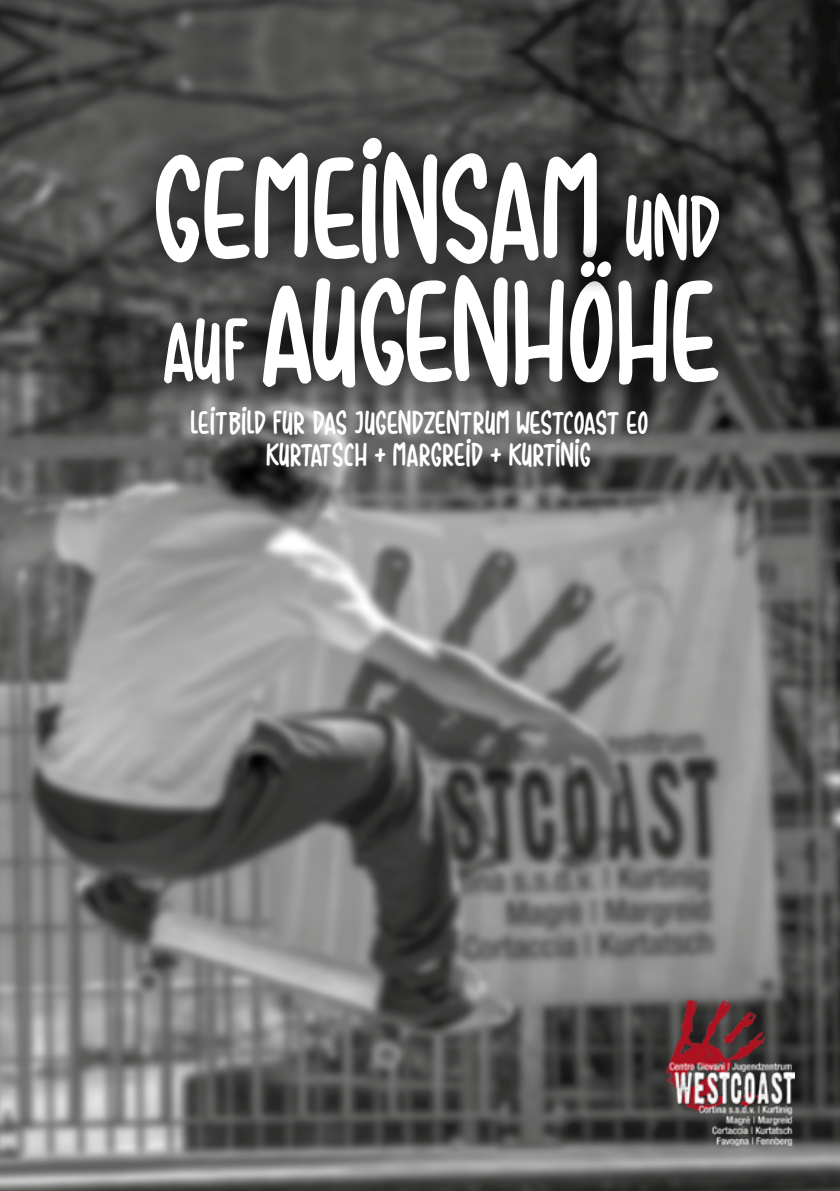
<style>
.page{position:relative;width:840px;height:1191px;background:#fff}
.page>*{position:absolute;margin:0;border:0;box-sizing:border-box;transform-origin:0 0}
.t1{font:115.8px/123.2px "Sudden Desires";letter-spacing:.015em;color:#fff}
.t2{font:84.6px "Sudden Desires";color:#fff}
.t3{font:26px/31.2px "Sudden Desires";color:#fff}
.s1{font-size:69.4px}
</style>
<div class="page">
<img style="left:0;top:53px;width:839px;height:1138px">
<img style="left:0;top:0;width:839px;height:53px">
<img style="left:666px;top:1000px;width:128px;height:145px">
<svg style="left:119px;top:103px;width:635px;height:320px;background:#3a3a39"></svg>
<svg style="left:562px;top:243px;width:66px;height:51px;background:#212120"></svg>
<h1 class="t1" style="left:154px;top:140px;width:566px">GEMEINSAM <span class="s1">UND<br>AUF</span> AUGENHOHE</h1>
<p class="t3" style="left:266px;top:406px;width:416px;text-indent:-75px">LEITBILD FUR DAS JUGENDZENTRUM WESTCOAST EO –<br>KURTATSCH + MARGREID + KURTINIG</p>
<h2 class="t2" style="left:579px;top:191px;width:35px">..</h2>
</div>
